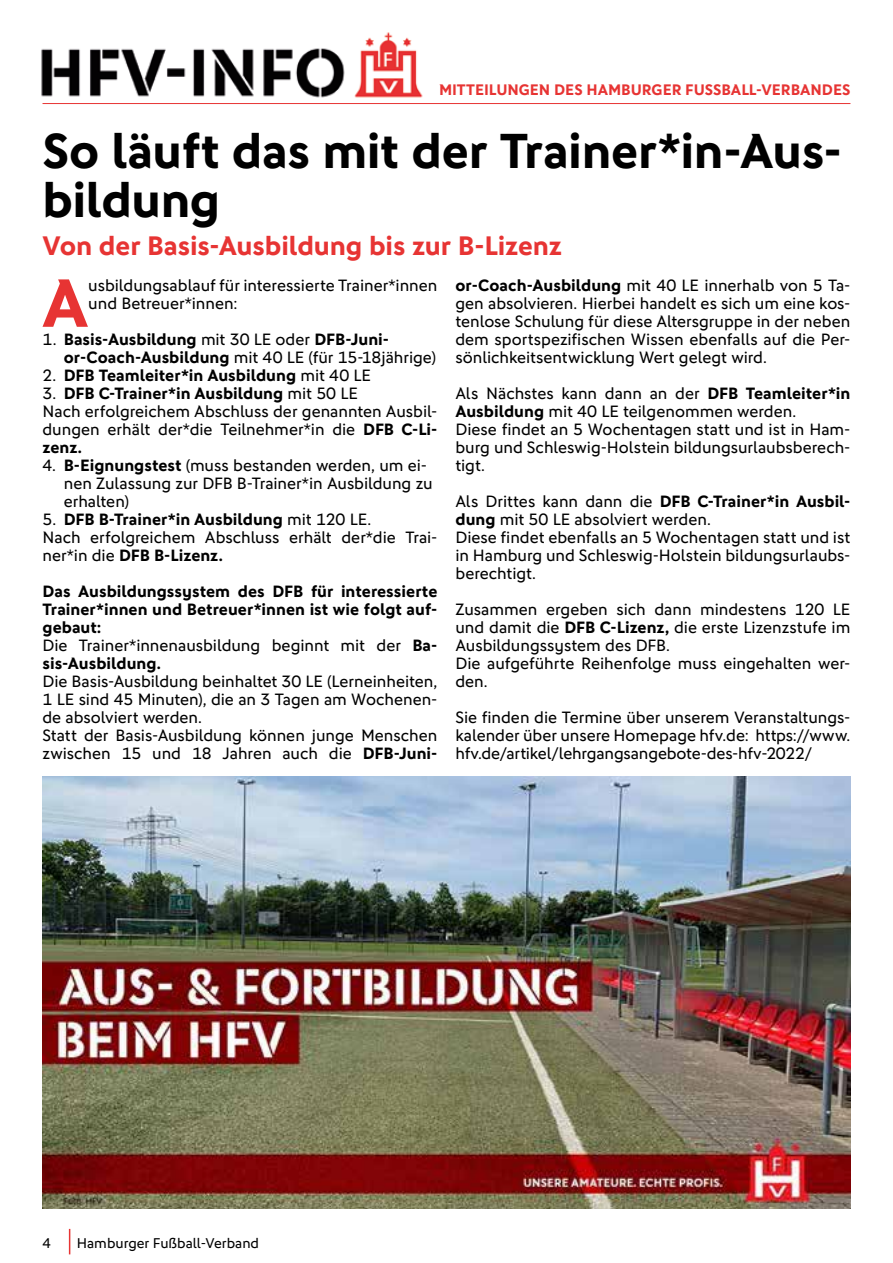
<style>
.page{position:relative;width:893px;height:1263px;background:#fff}
.page>*{position:absolute;margin:0;border:0;box-sizing:border-box;transform-origin:0 0}
.t1{font:700 68.7px "DFB Sans";color:#e73433}
.t2{font:700 49.5px/49.5px "DFB Sans";letter-spacing:-.01em;color:#000}
.t3{font:700 27px "DFB Sans";letter-spacing:-.005em;color:#e73433}
.t4{font:16.5px/18px "DFB Sans";letter-spacing:-.005em;color:#000}
.t5{font:700 16.5px/18px "DFB Sans";color:#000}
.t6{font:700 15.3px "DFB Sans";color:#e73433}
.t7{font:14.25px "DFB Sans";color:#000}
.s1{font-weight:400}
.s2{font-weight:700}
</style>
<div class="page">
<svg style="left:69px;top:1229px;width:1px;height:25px"></svg>
<img style="left:41px;top:32px;width:382px;height:66px">
<hr style="left:43px;top:103px;width:807px;height:1px;background:#e73433">
<img style="left:43px;top:777px;width:807px;height:432px">
<p class="t6" style="left:439px;top:80px;width:413px">MITTEILUNGEN DES HAMBURGER FUSSBALL-VERBANDES</p>
<h2 class="t2" style="left:43px;top:125px;width:801px">So läuft das mit der Trainer*in-Aus&shy;bildung</h2>
<h3 class="t3" style="left:43px;top:230px;width:521px">Von der Basis-Ausbildung bis zur B-Lizenz</h3>
<h1 class="t1" style="left:42px;top:262px;width:48px">A</h1>
<p class="t4" style="left:88px;top:276px;width:351px">usbildungsablauf für interessierte Trainer*innen und Betreuer*innen:</p>
<p class="t5" style="left:64px;top:330px;width:374px;text-indent:-21px"><span class="s1">1.</span> Basis-Ausbildung <span class="s1">mit 30 LE oder</span> DFB-Juni&shy;or-Coach-Ausbildung <span class="s1">mit 40 LE (für 15-18jährige)</span></p>
<p class="t5" style="left:43px;top:366px;width:330px"><span class="s1">2.</span> DFB Teamleiter*in Ausbildung <span class="s1">mit 40 LE</span></p>
<p class="t4" style="left:43px;top:384px;width:396px">3. <span class="s2">DFB C-Trainer*in Ausbildung</span> mit 50 LE<br>Nach erfolgreichem Abschluss der genannten Ausbil&shy;dungen erhält der*die Teilnehmer*in die <span class="s2">DFB C-Li&shy;zenz.</span></p>
<p class="t4" style="left:64px;top:456px;width:370px;text-indent:-21px">4. <span class="s2">B-Eignungstest</span> (muss bestanden werden, um ei&shy;nen Zulassung zur DFB B-Trainer*in Ausbildung zu erhalten)</p>
<p class="t4" style="left:43px;top:510px;width:396px">5. <span class="s2">DFB B-Trainer*in Ausbildung</span> mit 120 LE.<br>Nach erfolgreichem Abschluss erhält der*die Trai&shy;ner*in die <span class="s2">DFB B-Lizenz.</span></p>
<p class="t5" style="left:42px;top:582px;width:396px">Das Ausbildungssystem des DFB für interessierte Trainer*innen und Betreuer*innen ist wie folgt auf&shy;gebaut:<br><span class="s1">Die Trainer*innenausbildung beginnt mit der</span> Ba&shy;sis-Ausbildung.</p>
<p class="t4" style="left:42px;top:672px;width:396px">Die Basis-Ausbildung beinhaltet 30 LE (Lerneinheiten, 1 LE sind 45 Minuten), die an 3 Tagen am Wochenen&shy;de absolviert werden.<br>Statt der Basis-Ausbildung können junge Menschen zwischen 15 und 18 Jahren auch die <span class="s2">DFB-Juni-</span></p>
<p class="t4" style="left:455px;top:276px;width:396px;text-align:justify"><span class="s2">or-Coach-Ausbildung</span> mit 40 LE innerhalb von 5 Ta&shy;gen absolvieren. Hierbei handelt es sich um eine kos&shy;tenlose Schulung für diese Altersgruppe in der neben dem sportspezifischen Wissen ebenfalls auf die Per&shy;sönlichkeitsentwicklung Wert gelegt wird.</p>
<p class="t4" style="left:455px;top:384px;width:396px">Als Nächstes kann dann an der <span class="s2">DFB Teamleiter*in Ausbildung</span> mit 40 LE teilgenommen werden.<br>Diese findet an 5 Wochentagen statt und ist in Ham&shy;burg und Schleswig-Holstein bildungsurlaubsberech&shy;tigt.</p>
<p class="t4" style="left:455px;top:492px;width:396px">Als Drittes kann dann die <span class="s2">DFB C-Trainer*in Ausbil&shy;dung</span> mit 50 LE absolviert werden.<br>Diese findet ebenfalls an 5 Wochentagen statt und ist in Hamburg und Schleswig-Holstein bildungsurlaubs&shy;berechtigt.</p>
<p class="t4" style="left:455px;top:600px;width:396px">Zusammen ergeben sich dann mindestens 120 LE und damit die <span class="s2">DFB C-Lizenz,</span> die erste Lizenzstufe im Ausbildungssystem des DFB.<br>Die aufgeführte Reihenfolge muss eingehalten wer&shy;den.</p>
<p class="t4" style="left:455px;top:708px;width:396px;text-align:justify">Sie finden die Termine über unserem Veranstaltungs&shy;kalender über unsere Homepage hfv.de: https://www. hfv.de/artikel/lehrgangsangebote-des-hfv-2022/</p>
<p class="t7" style="left:43px;top:1235px;width:10px">4</p>
<p class="t7" style="left:77px;top:1235px;width:184px">Hamburger Fußball-Verband</p>
</div>
